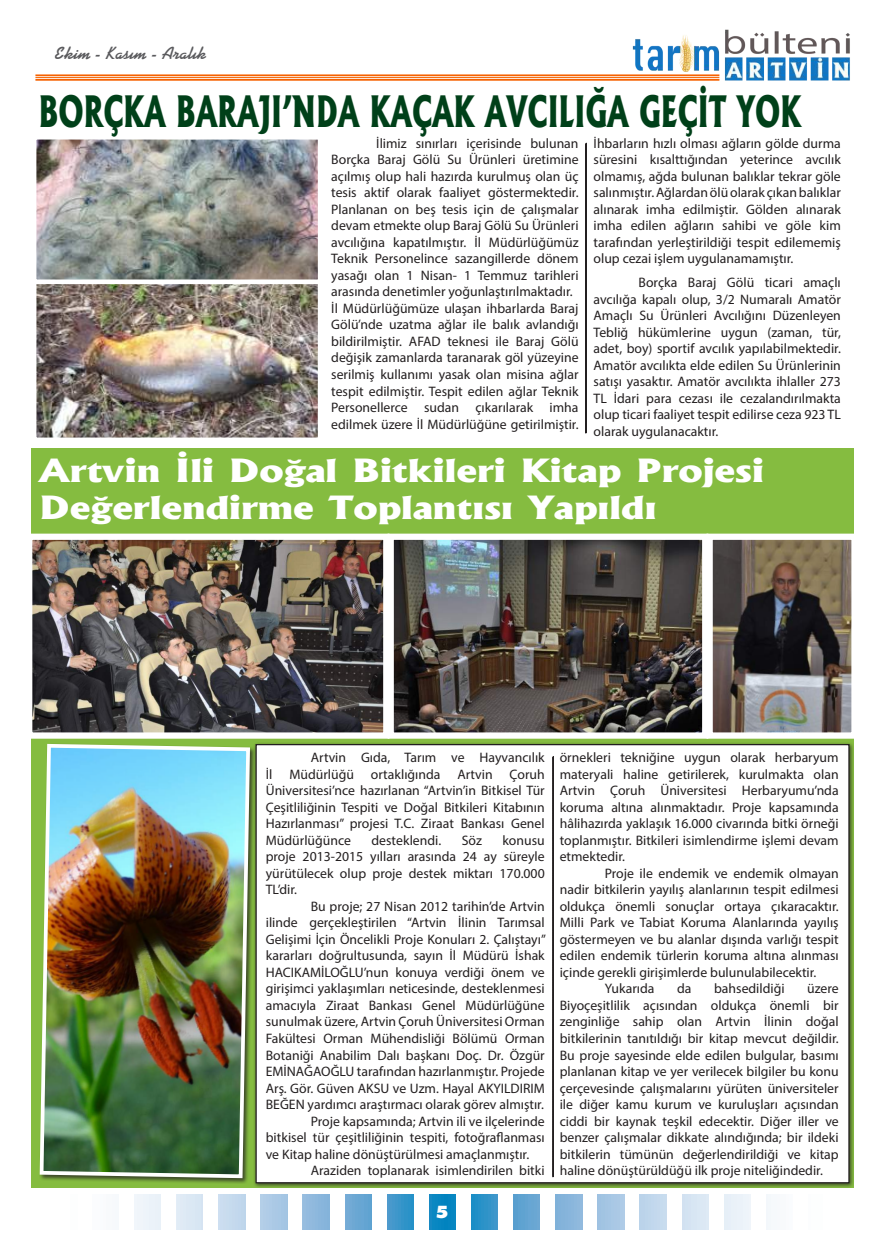
<style>
.page{position:relative;width:886px;height:1241px;background:#fff}
.page>*{position:absolute;margin:0;border:0;box-sizing:border-box;transform-origin:0 0}
.t1{font:800 41.38px "Albertus";color:#004019;scale:.68 1}
.t2{font:800 30.62px/36.8px "Albertus";color:#fff;scale:1.3 1}
.t3{font:700 17.5px "Kaufmann BT";color:#5a5a5d}
.t4{font:800 16.25px "Futura";color:#fff}
.t5{font:13.75px/16.5px "Myriad Pro";color:#231f20;text-align:justify}
</style>
<div class="page">
<hr style="left:35px;top:74px;width:684px;height:2px;background:#f66201">
<hr style="left:35px;top:77px;width:684px;height:1px;background:#f66201">
<hr style="left:35px;top:79px;width:684px;height:2px;background:#f66201">
<svg style="left:429px;top:1194px;width:27px;height:34px"></svg>
<svg style="left:471px;top:1194px;width:27px;height:34px"></svg>
<div style="left:387px;top:1194px;width:26px;height:34px;background:linear-gradient(to right,#4e9acd,#2691c7)"></div>
<div style="left:513px;top:1194px;width:27px;height:34px;background:#63a4d2"></div>
<div style="left:345px;top:1194px;width:26px;height:34px;background:#69a6d3"></div>
<div style="left:640px;top:1194px;width:26px;height:34px;background:#c1d7ed"></div>
<div style="left:682px;top:1194px;width:26px;height:34px;background:#d8e6f3"></div>
<div style="left:598px;top:1194px;width:26px;height:34px;background:#a6c7e4"></div>
<div style="left:724px;top:1194px;width:27px;height:34px;background:#ebf2f9"></div>
<div style="left:556px;top:1194px;width:26px;height:34px;background:#88b5dc"></div>
<div style="left:219px;top:1194px;width:26px;height:34px;background:#c5daed"></div>
<div style="left:261px;top:1194px;width:26px;height:34px;background:#abc9e5"></div>
<div style="left:176px;top:1194px;width:27px;height:34px;background:#dbe8f4"></div>
<div style="left:303px;top:1194px;width:26px;height:34px;background:#8db8dd"></div>
<div style="left:134px;top:1194px;width:27px;height:34px;background:#edf4fa"></div>
<div style="left:92px;top:1194px;width:27px;height:34px;background:#fafbfd"></div>
<div style="left:766px;top:1194px;width:27px;height:34px;background:#f7f9fc"></div>
<img style="left:631px;top:29px;width:219px;height:52px">
<div style="left:32px;top:448px;width:822px;height:739px;background:#85bc40"></div>
<img style="left:33px;top:540px;width:349px;height:191px">
<div style="left:26px;top:533px;width:363px;height:205px;border:6px solid #fff"></div>
<img style="left:395px;top:540px;width:306px;height:191px">
<div style="left:388px;top:533px;width:320px;height:205px;border:6px solid #fff"></div>
<img style="left:713px;top:540px;width:137px;height:191px">
<div style="left:706px;top:533px;width:151px;height:205px;border:6px solid #fff"></div>
<img style="left:38px;top:741px;width:214px;height:438px">
<div style="left:253px;top:741px;width:601px;height:447px;background:#231f20;opacity:.75"></div>
<svg style="left:255px;top:743px;width:595px;height:440px"></svg>
<svg style="left:552px;top:755px;width:2px;height:422px"></svg>
<svg style="left:585px;top:142px;width:2px;height:291px"></svg>
<img style="left:38px;top:284px;width:278px;height:152px">
<div style="left:32px;top:275px;width:290px;height:167px;border:5px solid #fff"></div>
<img style="left:38px;top:141px;width:278px;height:137px">
<div style="left:32px;top:135px;width:290px;height:149px;border:5px solid #fff"></div>
<p class="t3" style="left:54px;top:43px;width:154px">Ekim - Kasım - Aralık</p>
<h1 class="t1" style="left:39px;top:86px;width:1122px">BORÇKA BARAJI’NDA KAÇAK AVCILIĞA GEÇİT YOK</h1>
<p class="t5" style="left:331px;top:135px;width:249px;text-align:left;text-indent:45px">İlimiz sınırları içerisinde bulunan Borçka Baraj Gölü Su Ürünleri üretimine açılmış olup hali hazırda kurulmuş olan üç tesis aktif olarak faaliyet göstermektedir.<br>Planlanan on beş tesis için de çalışmalar devam etmekte olup Baraj Gölü Su Ürünleri avcılığına kapatılmıştır. İl Müdürlüğümüz Teknik Personelince sazangillerde dönem yasağı olan 1 Nisan- 1 Temmuz tarihleri arasında denetimler yoğunlaştırılmaktadır.<br>İl Müdürlüğümüze ulaşan ihbarlarda Baraj Gölü’nde uzatma ağlar ile balık avlandığı bildirilmiştir. AFAD teknesi ile Baraj Gölü değişik zamanlarda taranarak göl yüzeyine serilmiş kullanımı yasak olan misina ağlar tespit edilmiştir. Tespit edilen ağlar Teknik Personellerce sudan çıkarılarak imha edilmek üzere İl Müdürlüğüne getirilmiştir.</p>
<p class="t5" style="left:593px;top:135px;width:249px">İhbarların hızlı olması ağların gölde durma süresini kısalttığından yeterince avcılık olmamış, ağda bulunan balıklar tekrar göle salınmıştır. Ağlardan ölü olarak çıkan balıklar alınarak imha edilmiştir. Gölden alınarak imha edilen ağların sahibi ve göle kim tarafından yerleştirildiği tespit edilememiş olup cezai işlem uygulanamamıştır.</p>
<p class="t5" style="left:593px;top:274px;width:249px;text-indent:45px">Borçka Baraj Gölü ticari amaçlı avcılığa kapalı olup, 3/2 Numaralı Amatör Amaçlı Su Ürünleri Avcılığını Düzenleyen Tebliğ hükümlerine uygun (zaman, tür, adet, boy) sportif avcılık yapılabilmektedir.<br>Amatör avcılıkta elde edilen Su Ürünlerinin satışı yasaktır. Amatör avcılıkta ihlaller 273<br>TL İdari para cezası ile cezalandırılmakta olup ticari faaliyet tespit edilirse ceza 923 TL olarak uygulanacaktır.</p>
<h2 class="t2" style="left:39px;top:452px;width:559px">Artvin İli Doğal Bitkileri Kitap Projesi<br>Değerlendirme Toplantısı Yapıldı</h2>
<p class="t5" style="left:266px;top:749px;width:280px;text-indent:45px">Artvin Gıda, Tarım ve Hayvancılık İl Müdürlüğü ortaklığında Artvin Çoruh Üniversitesi’nce hazırlanan “Artvin’in Bitkisel Tür Çeşitliliğinin Tespiti ve Doğal Bitkileri Kitabının Hazırlanması” projesi T.C. Ziraat Bankası Genel Müdürlüğünce</p>
<p class="t5" style="left:266px;top:831px;width:280px;text-indent:237px">konusu proje 2013-2015 yılları arasında 24 ay süreyle yürütülecek olup proje destek miktarı 170.000<br>TL’dir.</p>
<p class="t5" style="left:311px;top:897px;width:235px">Bu proje; 27 Nisan 2012 tarihin’de Artvin</p>
<p class="t5" style="left:266px;top:914px;width:280px">ilinde gerçekleştirilen “Artvin İlinin Tarımsal</p>
<p class="t5" style="left:266px;top:930px;width:282px">Gelişimi İçin Öncelikli Proje Konuları 2. Çalıştayı”</p>
<p class="t5" style="left:266px;top:947px;width:280px">kararları doğrultusunda, sayın İl Müdürü İshak</p>
<p class="t5" style="left:266px;top:963px;width:280px">HACIKAMİLOĞLU’nun konuya verdiği önem ve</p>
<p class="t5" style="left:266px;top:980px;width:280px">girişimci yaklaşımları neticesinde, desteklenmesi</p>
<p class="t5" style="left:266px;top:996px;width:280px">amacıyla Ziraat Bankası Genel Müdürlüğüne</p>
<p class="t5" style="left:266px;top:1013px;width:280px">sunulmak üzere, Artvin Çoruh Üniversitesi Orman</p>
<p class="t5" style="left:266px;top:1029px;width:280px">Fakültesi Orman Mühendisliği Bölümü Orman</p>
<p class="t5" style="left:266px;top:1046px;width:280px">Botaniği Anabilim Dalı başkanı Doç. Dr. Özgür</p>
<p class="t5" style="left:266px;top:1062px;width:280px">EMİNAĞAOĞLU tarafından hazırlanmıştır. Projede</p>
<p class="t5" style="left:266px;top:1079px;width:280px">Arş. Gör. Güven AKSU ve Uzm. Hayal AKYILDIRIM</p>
<p class="t5" style="left:266px;top:1095px;width:280px">BEĞEN yardımcı araştırmacı olarak görev almıştır.</p>
<p class="t5" style="left:311px;top:1112px;width:235px">Proje kapsamında; Artvin ili ve ilçelerinde</p>
<p class="t5" style="left:266px;top:1128px;width:280px">bitkisel tür çeşitliliğinin tespiti, fotoğraflanması</p>
<p class="t5" style="left:266px;top:1145px;width:265px">ve Kitap haline dönüştürülmesi amaçlanmıştır.</p>
<p class="t5" style="left:311px;top:1161px;width:235px">Araziden toplanarak isimlendirilen bitki</p>
<p class="t5" style="left:371px;top:831px;width:71px">desteklendi.</p>
<p class="t5" style="left:462px;top:831px;width:22px">Söz</p>
<p class="t4" style="left:435px;top:1201px;width:15px">5</p>
<p class="t5" style="left:560px;top:749px;width:280px">örnekleri tekniğine uygun olarak herbaryum materyali haline getirilerek, kurulmakta olan Artvin Çoruh Üniversitesi Herbaryumu’nda koruma altına alınmaktadır. Proje kapsamında hâlihazırda yaklaşık 16.000 civarında bitki örneği toplanmıştır. Bitkileri isimlendirme işlemi devam etmektedir.</p>
<p class="t5" style="left:605px;top:864px;width:235px">Proje ile endemik ve endemik olmayan</p>
<p class="t5" style="left:560px;top:881px;width:280px">nadir bitkilerin yayılış alanlarının tespit edilmesi</p>
<p class="t5" style="left:560px;top:897px;width:280px">oldukça önemli sonuçlar ortaya çıkaracaktır.</p>
<p class="t5" style="left:560px;top:914px;width:280px">Milli Park ve Tabiat Koruma Alanlarında yayılış</p>
<p class="t5" style="left:560px;top:930px;width:280px">göstermeyen ve bu alanlar dışında varlığı tespit</p>
<p class="t5" style="left:560px;top:947px;width:280px">edilen endemik türlerin koruma altına alınması</p>
<p class="t5" style="left:560px;top:963px;width:258px">içinde gerekli girişimlerde bulunulabilecektir.</p>
<p class="t5" style="left:605px;top:980px;width:51px">Yukarıda</p>
<p class="t5" style="left:677px;top:980px;width:16px">da</p>
<p class="t5" style="left:714px;top:980px;width:72px">bahsedildiği</p>
<p class="t5" style="left:560px;top:980px;width:280px;text-indent:247px">üzere Biyoçeşitlilik açısından oldukça önemli bir zenginliğe sahip olan Artvin İlinin doğal bitkilerinin tanıtıldığı bir kitap mevcut değildir.<br>Bu proje sayesinde elde edilen bulgular, basımı planlanan kitap ve yer verilecek bilgiler bu konu çerçevesinde çalışmalarını yürüten üniversiteler ile diğer kamu kurum ve kuruluşları açısından ciddi bir kaynak teşkil edecektir. Diğer iller ve benzer çalışmalar dikkate alındığında; bir ildeki bitkilerin tümünün değerlendirildiği ve kitap haline dönüştürüldüğü ilk proje niteliğindedir.</p>
</div>
